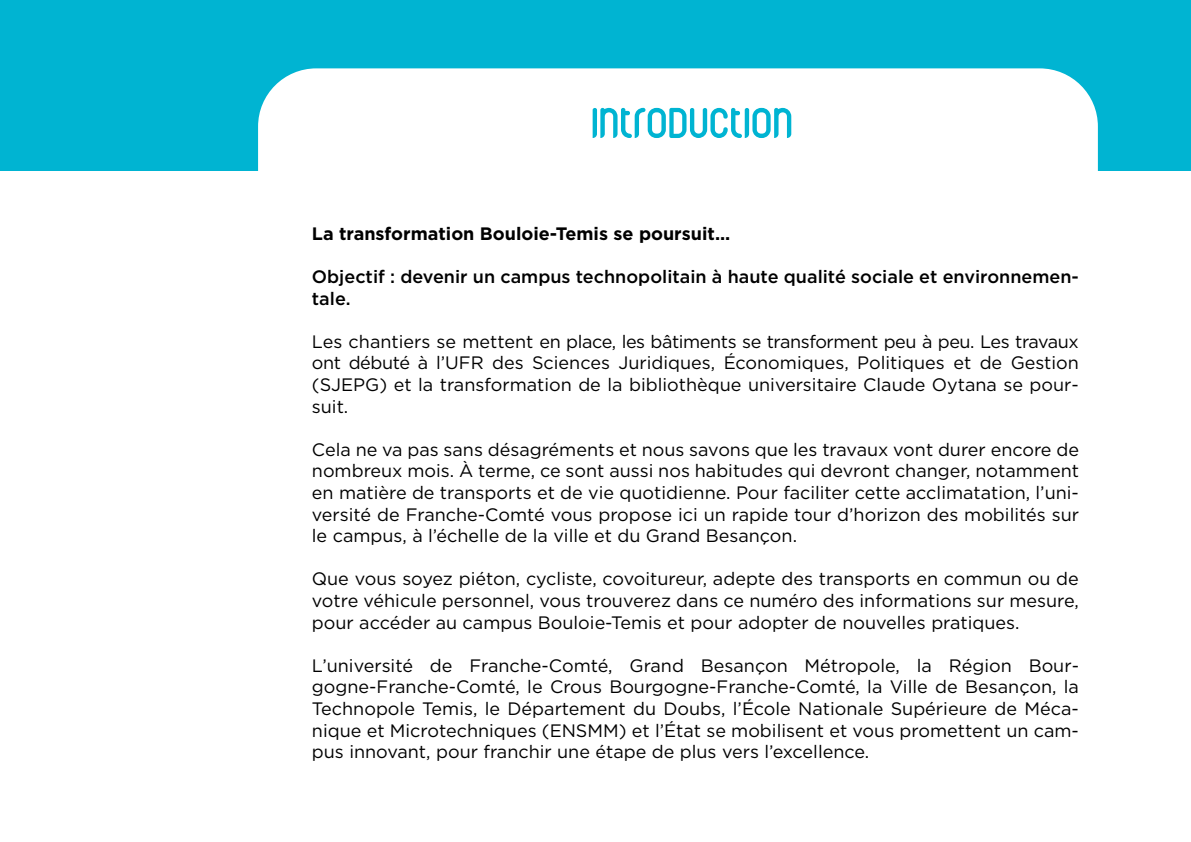
<style>
.page{position:relative;width:1191px;height:842px;background:#fff}
.page>*{position:absolute;margin:0;border:0;box-sizing:border-box;transform-origin:0 0}
.t1{font:55.7px "Corpus Care";color:#00b4d2}
.t2{font:18px/21.6px "Gotham";color:#000;text-align:justify}
.t3{font:500 18px/21.6px "Gotham";color:#000}
.t4{font:700 18px "Gotham";color:#000}
</style>
<div class="page">
<div style="left:0;top:0;width:1191px;height:170px;background:#00b4d2"></div>
<div style="left:258px;top:68px;width:839px;height:103px;background:#fff"></div>
<h1 class="t1" style="left:592px;top:102px;width:204px">INTRODUCTION</h1>
<p class="t4" style="left:312px;top:221px;width:420px">La transformation Bouloie-Temis se poursuit...</p>
<p class="t3" style="left:312px;top:266px;width:768px">Objectif : devenir un campus technopolitain à haute qualité sociale et environnemen&shy;tale.</p>
<p class="t2" style="left:312px;top:330px;width:768px">Les chantiers se mettent en place, les bâtiments se transforment peu à peu. Les travaux ont débuté à l’UFR des Sciences Juridiques, Économiques, Politiques et de Gestion (SJEPG) et la transformation de la bibliothèque universitaire Claude Oytana se pour&shy;suit.</p>
<p class="t2" style="left:312px;top:438px;width:768px">Cela ne va pas sans désagréments et nous savons que les travaux vont durer encore de nombreux mois. À terme, ce sont aussi nos habitudes qui devront changer, notamment en matière de transports et de vie quotidienne. Pour faciliter cette acclimatation, l’uni&shy;versité de Franche-Comté vous propose ici un rapide tour d’horizon des mobilités sur le campus, à l’échelle de la ville et du Grand Besançon.</p>
<p class="t2" style="left:312px;top:568px;width:768px">Que vous soyez piéton, cycliste, covoitureur, adepte des transports en commun ou de votre véhicule personnel, vous trouverez dans ce numéro des informations sur mesure, pour accéder au campus Bouloie-Temis et pour adopter de nouvelles pratiques.</p>
<p class="t2" style="left:312px;top:654px;width:768px">L’université de Franche-Comté, Grand Besançon Métropole, la Région Bour&shy;gogne-Franche-Comté, le Crous Bourgogne-Franche-Comté, la Ville de Besançon, la Technopole Temis, le Département du Doubs, l’École Nationale Supérieure de Méca&shy;nique et Microtechniques (ENSMM) et l’État se mobilisent et vous promettent un cam&shy;pus innovant, pour franchir une étape de plus vers l’excellence.</p>
</div>
